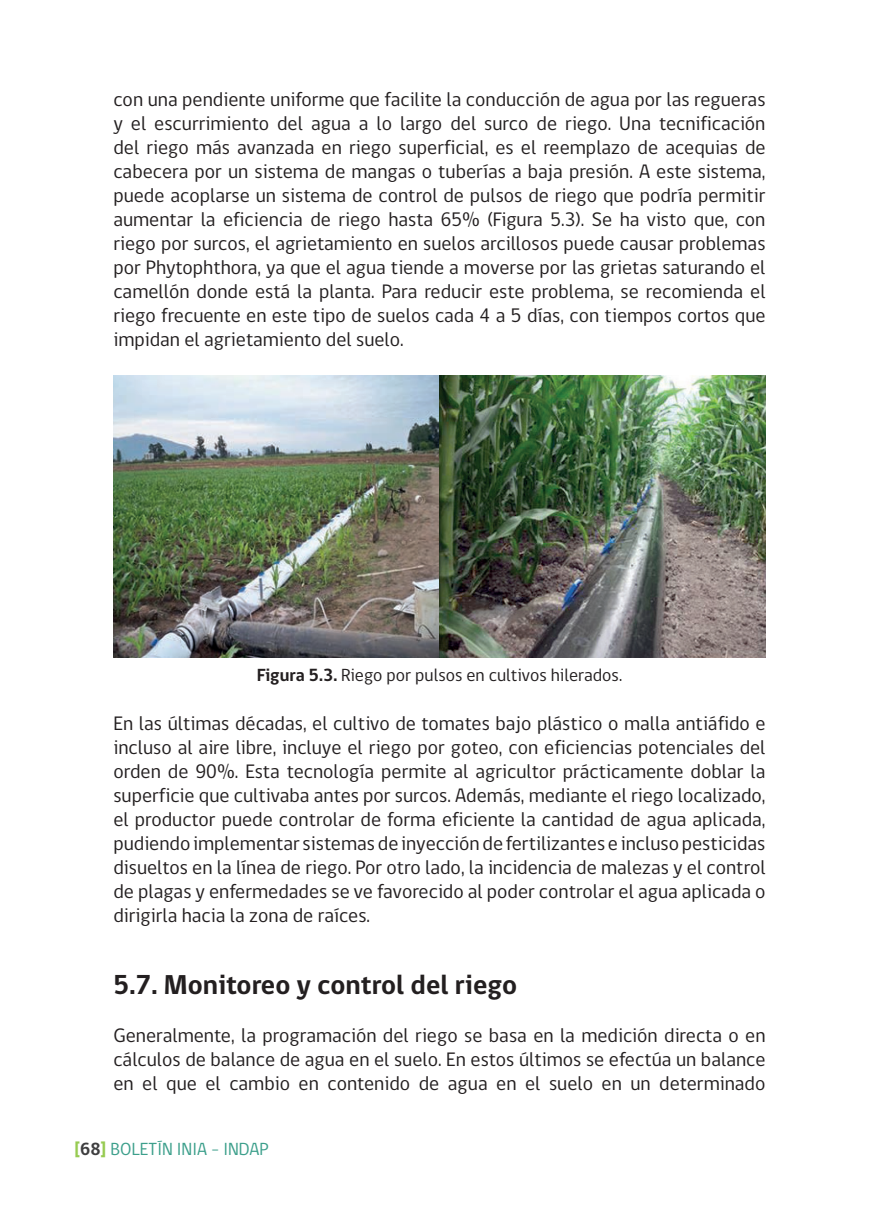
<style>
.page{position:relative;width:879px;height:1219px;background:#fff}
.page>*{position:absolute;margin:0;border:0;box-sizing:border-box;transform-origin:0 0}
.t1{font:700 28px "gob CL";color:#231f20}
.t2{font:20px/24px "gob CL";color:#231f20;text-align:justify}
.t3{font:18px "gob CL";color:#231f20}
.t4{font:18px "gob CL";color:#3c9f8b}
.s1{font-weight:700}
.s2{font-weight:700;color:#97cb52}
.s3{font-weight:700;color:#3e3e3f}
</style>
<div class="page">
<img style="left:113px;top:375px;width:652px;height:283px">
<p class="t2" style="left:113px;top:88px;width:654px">con una pendiente uniforme que facilite la conducción de agua por las regueras y el escurrimiento del agua a lo largo del surco de riego. Una tecnificación del riego más avanzada en riego superficial, es el reemplazo de acequias de cabecera por un sistema de mangas o tuberías a baja presión. A este sistema, puede acoplarse un sistema de control de pulsos de riego que podría permitir aumentar la eficiencia de riego hasta 65% (Figura 5.3). Se ha visto que, con riego por surcos, el agrietamiento en suelos arcillosos puede causar problemas por Phytophthora, ya que el agua tiende a moverse por las grietas saturando el camellón donde está la planta. Para reducir este problema, se recomienda el riego frecuente en este tipo de suelos cada 4 a 5 días, con tiempos cortos que impidan el agrietamiento del suelo.</p>
<p class="t3" style="left:257px;top:663px;width:367px"><span class="s1">Figura 5.3.</span> Riego por pulsos en cultivos hilerados.</p>
<p class="t2" style="left:113px;top:712px;width:654px">En las últimas décadas, el cultivo de tomates bajo plástico o malla antiáfido e incluso al aire libre, incluye el riego por goteo, con eficiencias potenciales del orden de 90%. Esta tecnología permite al agricultor prácticamente doblar la superficie que cultivaba antes por surcos. Además, mediante el riego localizado, el productor puede controlar de forma eficiente la cantidad de agua aplicada, pudiendo implementar sistemas de inyección de fertilizantes e incluso pesticidas disueltos en la línea de riego. Por otro lado, la incidencia de malezas y el control de plagas y enfermedades se ve favorecido al poder controlar el agua aplicada o dirigirla hacia la zona de raíces.</p>
<h1 class="t1" style="left:113px;top:965px;width:405px">5.7. Monitoreo y control del riego</h1>
<p class="t2" style="left:113px;top:1024px;width:653px">Generalmente, la programación del riego se basa en la medición directa o en cálculos de balance de agua en el suelo. En estos últimos se efectúa un balance en el que el cambio en contenido de agua en el suelo en un determinado</p>
<p class="t4" style="left:74px;top:1136px;width:196px"><span class="s2">[</span><span class="s3">68</span><span class="s2">]</span> BOLETÍN INIA - INDAP</p>
</div>
